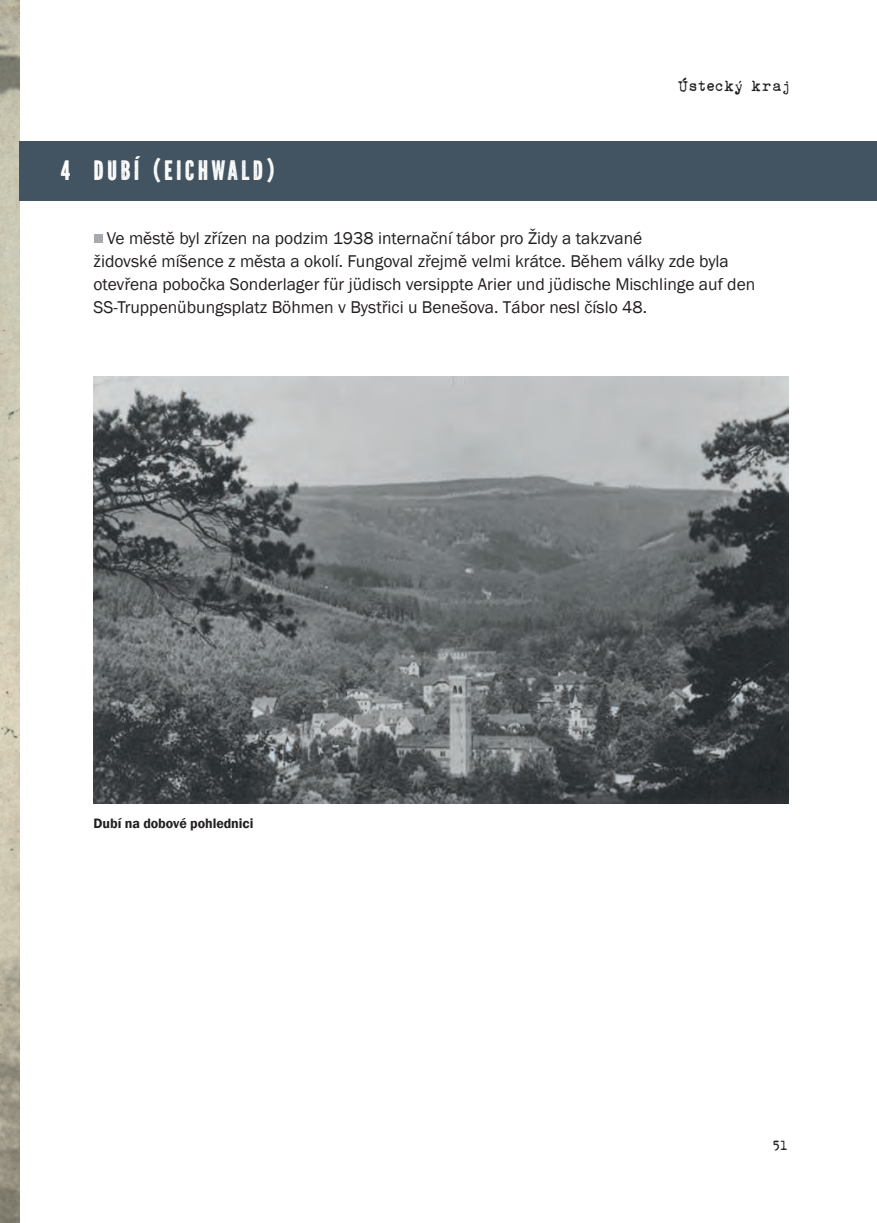
<style>
.page{position:relative;width:877px;height:1223px;background:#fff}
.page>*{position:absolute;margin:0;border:0;box-sizing:border-box;transform-origin:0 0}
.t1{font:26.25px "Antidotum";letter-spacing:.12em;color:#fff}
.t2{font:17.5px/22.8px "Franklin Gothic";color:#231f20}
.t3{font:17.5px "urania czech";color:#231f20}
.t4{font:15.75px "urania czech";color:#231f20}
.t5{font:600 14px "Franklin Gothic";letter-spacing:-.005em;color:#231f20}
</style>
<div class="page">
<img style="left:0;top:0;width:19px;height:1223px">
<div style="left:19px;top:141px;width:857px;height:60px;background:#425461"></div>
<div style="left:94px;top:234px;width:8px;height:9px;background:#a8a9ad"></div>
<img style="left:94px;top:377px;width:694px;height:426px">
<h1 class="t1" style="left:61px;top:155px;width:215px">4 DUBÍ (EICHWALD)</h1>
<p class="t3" style="left:678px;top:75px;width:113px">Ústecký kraj</p>
<p class="t2" style="left:94px;top:227px;width:663px;text-indent:13px">Ve městě byl zřízen na podzim 1938 internační tábor pro Židy a takzvané<br>židovské míšence z města a okolí. Fungoval zřejmě velmi krátce. Během války zde byla otevřena pobočka Sonderlager für jüdisch versippte Arier und jüdische Mischlinge auf den SS-Truppenübungsplatz Böhmen v Bystřici u Benešova. Tábor nesl číslo 48.</p>
<p class="t5" style="left:94px;top:815px;width:161px">Dubí na dobové pohlednici</p>
<p class="t4" style="left:773px;top:1135px;width:17px">51</p>
</div>
